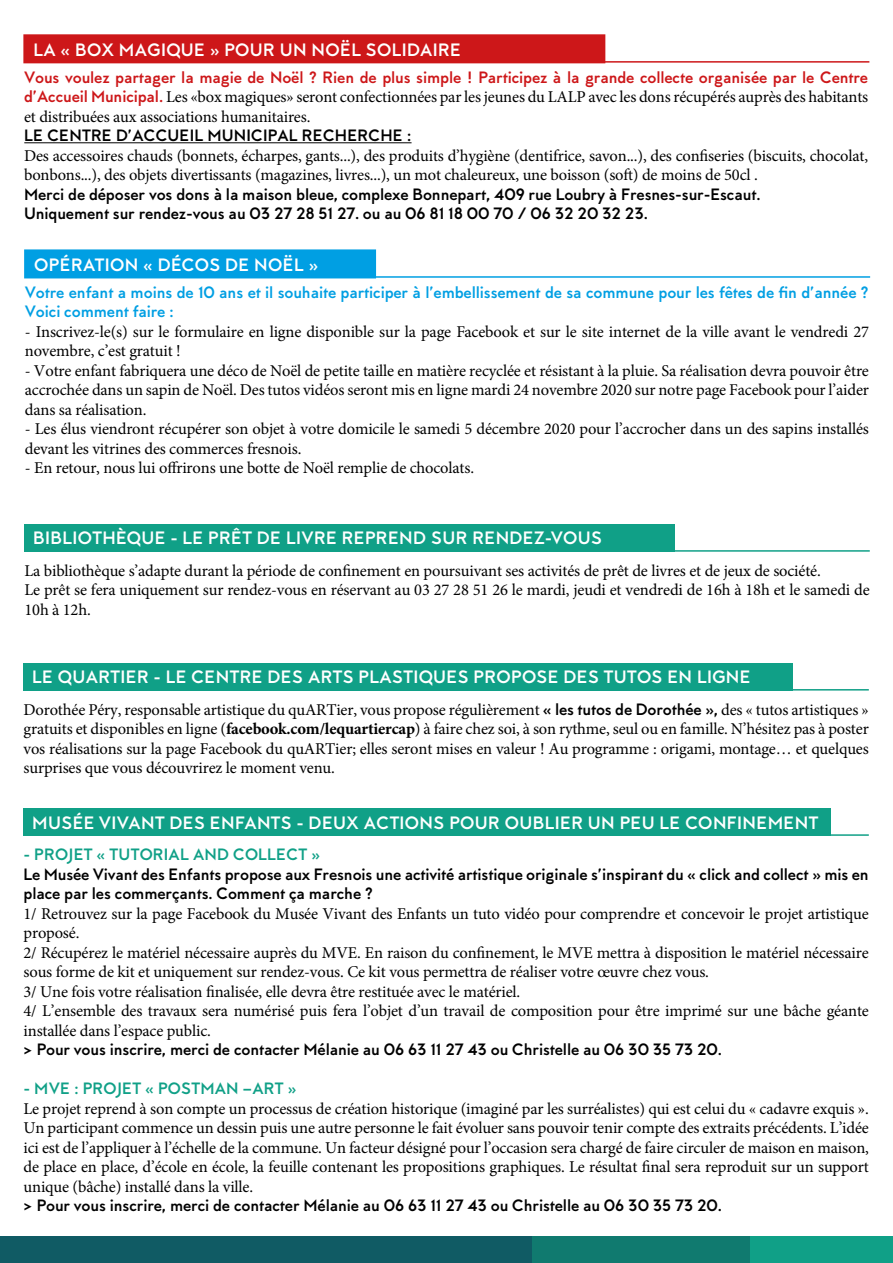
<style>
.page{position:relative;width:893px;height:1263px;background:#fff}
.page>*{position:absolute;margin:0;border:0;box-sizing:border-box;transform-origin:0 0}
.t1{font:700 18px "MTT Milano";letter-spacing:.02em;color:#fff}
.t2{font:16.5px/19.5px "Minion Pro";letter-spacing:-.01em;color:#000}
.t3{font:700 16.5px/19.5px "MTT Milano";letter-spacing:-.01em;color:#000}
.t4{font:700 16.5px/19.5px "MTT Milano";letter-spacing:-.01em;color:#009fe3}
.t5{font:700 16.5px "MTT Milano";letter-spacing:-.01em;color:#cd1719}
.t6{font:700 16.5px "MTT Milano";letter-spacing:.01em;color:#10a087}
.t7{font:700 16.5px "MTT Milano";letter-spacing:.01em;color:#000}
.s1{font-family:"MTT Milano";font-weight:700;color:#cd1719}
.s2{font-family:"MTT Milano";font-weight:700}
.s3{font-weight:700}
</style>
<div class="page">
<div style="left:0;top:1236px;width:543px;height:27px;background:#105b64"></div>
<div style="left:532px;top:1236px;width:218px;height:27px;background:#107a6f"></div>
<div style="left:750px;top:1236px;width:143px;height:27px;background:#10a087"></div>
<div style="left:24px;top:35px;width:581px;height:28px;background:#cd1719"></div>
<div style="left:23px;top:34px;width:582px;height:29px;border:2px solid #cd1719"></div>
<hr style="left:24px;top:61px;width:845px;height:2px;background:#cd1719">
<hr style="left:24px;top:142px;width:388px;height:1px;background:#000">
<div style="left:24px;top:808px;width:807px;height:28px;background:#10a087"></div>
<hr style="left:36px;top:834px;width:833px;height:2px;background:#10a087">
<div style="left:24px;top:663px;width:769px;height:27px;background:#10a087"></div>
<hr style="left:36px;top:689px;width:833px;height:1px;background:#10a087">
<div style="left:25px;top:250px;width:350px;height:28px;background:#009fe3"></div>
<div style="left:24px;top:249px;width:352px;height:29px;border:2px solid #009fe3"></div>
<hr style="left:25px;top:276px;width:845px;height:2px;background:#009fe3">
<div style="left:25px;top:524px;width:650px;height:27px;background:#10a087"></div>
<hr style="left:37px;top:550px;width:833px;height:2px;background:#10a087">
<p class="t1" style="left:34px;top:39px;width:429px">LA « BOX MAGIQUE » POUR UN NOËL SOLIDAIRE</p>
<p class="t5" style="left:24px;top:67px;width:846px">Vous voulez partager la magie de Noël ? Rien de plus simple ! Participez à la grande collecte organisée par le Centre</p>
<p class="t2" style="left:24px;top:87px;width:846px"><span class="s1">d’Accueil Municipal.</span> Les «box magiques» seront confectionnées par les jeunes du LALP avec les dons récupérés auprès des habitants et distribuées aux associations humanitaires.</p>
<p class="t7" style="left:24px;top:126px;width:389px">LE CENTRE D’ACCUEIL MUNICIPAL RECHERCHE :</p>
<p class="t2" style="left:24px;top:146px;width:846px">Des accessoires chauds (bonnets, écharpes, gants...), des produits d’hygiène (dentifrice, savon...), des confiseries (biscuits, chocolat, bonbons...), des objets divertissants (magazines, livres...), un mot chaleureux, une boisson (soft) de moins de 50cl .</p>
<p class="t3" style="left:24px;top:185px;width:738px">Merci de déposer vos dons à la maison bleue, complexe Bonnepart, 409 rue Loubry à Fresnes-sur-Escaut.<br>Uniquement sur rendez-vous au 03 27 28 51 27. ou au 06 81 18 00 70 / 06 32 20 32 23.</p>
<p class="t1" style="left:34px;top:254px;width:286px">OPÉRATION « DÉCOS DE NOËL »</p>
<p class="t4" style="left:25px;top:283px;width:846px">Votre enfant a moins de 10 ans et il souhaite participer à l’embellissement de sa commune pour les fêtes de fin d’année ?<br>Voici comment faire :</p>
<p class="t2" style="left:25px;top:322px;width:846px">- Inscrivez-le(s) sur le formulaire en ligne disponible sur la page Facebook et sur le site internet de la ville avant le vendredi 27 novembre, c’est gratuit !</p>
<p class="t2" style="left:25px;top:361px;width:846px;text-align:justify">- Votre enfant fabriquera une déco de Noël de petite taille en matière recyclée et résistant à la pluie. Sa réalisation devra pouvoir être accrochée dans un sapin de Noël. Des tutos vidéos seront mis en ligne mardi 24 novembre 2020 sur notre page Facebook pour l’aider dans sa réalisation.</p>
<p class="t2" style="left:25px;top:419px;width:846px">- Les élus viendront récupérer son objet à votre domicile le samedi 5 décembre 2020 pour l’accrocher dans un des sapins installés devant les vitrines des commerces fresnois.</p>
<p class="t2" style="left:25px;top:458px;width:451px">- En retour, nous lui offrirons une botte de Noël remplie de chocolats.</p>
<p class="t1" style="left:33px;top:528px;width:570px">BIBLIOTHÈQUE - LE PRÊT DE LIVRE REPREND SUR RENDEZ-VOUS</p>
<p class="t2" style="left:25px;top:561px;width:847px">La bibliothèque s’adapte durant la période de confinement en poursuivant ses activités de prêt de livres et de jeux de société.<br>Le prêt se fera uniquement sur rendez-vous en réservant au 03 27 28 51 26 le mardi, jeudi et vendredi de 16h à 18h et le samedi de<br>10h à 12h.</p>
<p class="t1" style="left:32px;top:667px;width:720px">LE QUARTIER - LE CENTRE DES ARTS PLASTIQUES PROPOSE DES TUTOS EN LIGNE</p>
<p class="t2" style="left:24px;top:700px;width:847px;text-align:justify">Dorothée Péry, responsable artistique du quARTier, vous propose régulièrement <span class="s2">« les tutos de Dorothée »,</span> des « tutos artistiques » gratuits et disponibles en ligne (<span class="s3">facebook.com/lequartiercap</span>) à faire chez soi, à son rythme, seul ou en famille. N’hésitez pas à poster vos réalisations sur la page Facebook du quARTier; elles seront mises en valeur ! Au programme : origami, montage… et quelques surprises que vous découvrirez le moment venu.</p>
<p class="t1" style="left:32px;top:812px;width:788px">MUSÉE VIVANT DES ENFANTS - DEUX ACTIONS POUR OUBLIER UN PEU LE CONFINEMENT</p>
<p class="t6" style="left:24px;top:845px;width:298px">- PROJET « TUTORIAL AND COLLECT »</p>
<p class="t3" style="left:24px;top:865px;width:847px">Le Musée Vivant des Enfants propose aux Fresnois une activité artistique originale s’inspirant du « click and collect » mis en place par les commerçants. Comment ça marche ?</p>
<p class="t2" style="left:24px;top:904px;width:847px">1/ Retrouvez sur la page Facebook du Musée Vivant des Enfants un tuto vidéo pour comprendre et concevoir le projet artistique proposé.<br>2/ Récupérez le matériel nécessaire auprès du MVE. En raison du confinement, le MVE mettra à disposition le matériel nécessaire sous forme de kit et uniquement sur rendez-vous. Ce kit vous permettra de réaliser votre œuvre chez vous.<br>3/ Une fois votre réalisation finalisée, elle devra être restituée avec le matériel.<br>4/ L’ensemble des travaux sera numérisé puis fera l’objet d’un travail de composition pour être imprimé sur une bâche géante installée dans l’espace public.</p>
<p class="t3" style="left:24px;top:1040px;width:700px">&gt; Pour vous inscrire, merci de contacter Mélanie au 06 63 11 27 43 ou Christelle au 06 30 35 73 20.</p>
<p class="t6" style="left:24px;top:1079px;width:275px">- MVE : PROJET « POSTMAN –ART »</p>
<p class="t2" style="left:24px;top:1099px;width:847px;text-align:justify">Le projet reprend à son compte un processus de création historique (imaginé par les surréalistes) qui est celui du « cadavre exquis ».<br>Un participant commence un dessin puis une autre personne le fait évoluer sans pouvoir tenir compte des extraits précédents. L’idée ici est de l’appliquer à l’échelle de la commune. Un facteur désigné pour l’occasion sera chargé de faire circuler de maison en maison, de place en place, d’école en école, la feuille contenant les propositions graphiques. Le résultat final sera reproduit sur un support unique (bâche) installé dans la ville.</p>
<p class="t3" style="left:24px;top:1196px;width:700px">&gt; Pour vous inscrire, merci de contacter Mélanie au 06 63 11 27 43 ou Christelle au 06 30 35 73 20.</p>
</div>
